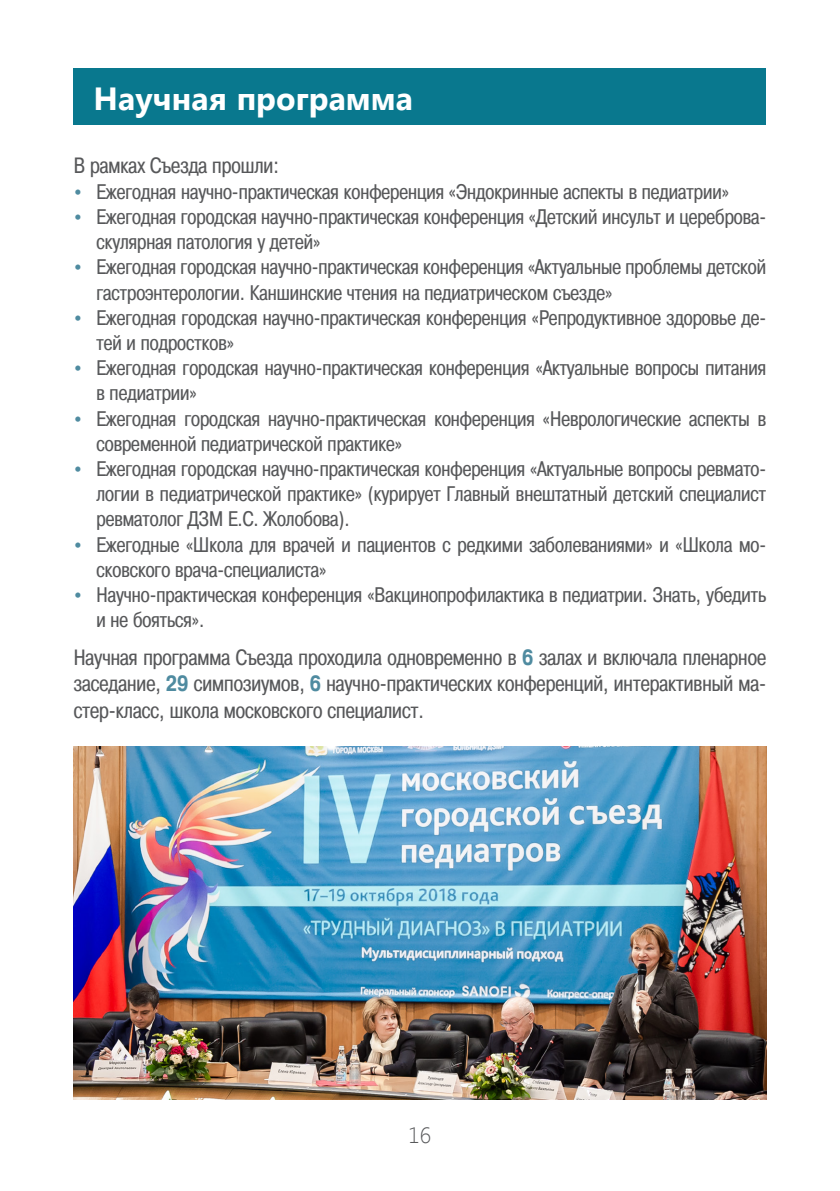
<style>
.page{position:relative;width:840px;height:1191px;background:#fff}
.page>*{position:absolute;margin:0;border:0;box-sizing:border-box;transform-origin:0 0}
.t1{font:700 32px "Segoe UI";color:#fff}
.t2{font:22px/26.4px "Pragmatica Cond C";color:#57585a;text-align:justify}
.t3{font:300 22px "Segoe UI";color:#57585a}
.t4{font:21px/25.2px "Pragmatica Cond C";color:#57585a}
.s1{font-family:"Segoe UI";color:#4f8ba0}
.s2{font-weight:700;color:#4f8ba0}
</style>
<div class="page">
<div style="left:74px;top:68px;width:691px;height:57px;background:#09788e"></div>
<img style="left:74px;top:746px;width:691px;height:353px">
<h1 class="t1" style="left:94px;top:76px;width:320px">Научная программа</h1>
<p class="t2" style="left:74px;top:153px;width:206px">В рамках Съезда прошли:</p>
<p class="t4" style="left:74px;top:179px;width:656px"><span class="s1">•</span> Ежегодная научно-практическая конференция «Эндокринные аспекты в педиатрии»</p>
<p class="t4" style="left:96px;top:204px;width:670px;text-indent:-23px"><span class="s1">•</span> Ежегодная городская научно-практическая конференция «Детский инсульт и цереброва&shy;скулярная патология у детей»</p>
<p class="t4" style="left:96px;top:254px;width:670px;text-indent:-23px"><span class="s1">•</span> Ежегодная городская научно-практическая конференция «Актуальные проблемы детской гастроэнтерологии. Каншинские чтения на педиатрическом съезде»</p>
<p class="t4" style="left:96px;top:305px;width:670px;text-indent:-23px"><span class="s1">•</span> Ежегодная городская научно-практическая конференция «Репродуктивное здоровье де&shy;тей и подростков»</p>
<p class="t4" style="left:96px;top:355px;width:670px;text-indent:-23px"><span class="s1">•</span> Ежегодная городская научно-практическая конференция «Актуальные вопросы питания в педиатрии»</p>
<p class="t4" style="left:96px;top:406px;width:670px;text-indent:-23px"><span class="s1">•</span> Ежегодная городская научно-практическая конференция «Неврологические аспекты в современной педиатрической практике»</p>
<p class="t4" style="left:96px;top:456px;width:670px;text-align:justify;text-indent:-23px"><span class="s1">•</span> Ежегодная городская научно-практическая конференция «Актуальные вопросы ревмато&shy;логии в педиатрической практике» (курирует Главный внештатный детский специалист ревматолог ДЗМ Е.С. Жолобова).</p>
<p class="t4" style="left:96px;top:532px;width:670px;text-indent:-23px"><span class="s1">•</span> Ежегодные «Школа для врачей и пациентов с редкими заболеваниями» и «Школа мо&shy;сковского врача-специалиста»</p>
<p class="t4" style="left:96px;top:582px;width:670px;text-indent:-23px"><span class="s1">•</span> Научно-практическая конференция «Вакцинопрофилактика в педиатрии. Знать, убедить и не бояться».</p>
<p class="t2" style="left:74px;top:644px;width:693px">Научная программа Съезда проходила одновременно в <span class="s2">6</span> залах и включала пленарное заседание, <span class="s2">29</span> симпозиумов, <span class="s2">6</span> научно-практических конференций, интерактивный ма&shy;стер-класс, школа московского специалист.</p>
<p class="t3" style="left:408px;top:1120px;width:24px">16</p>
</div>
